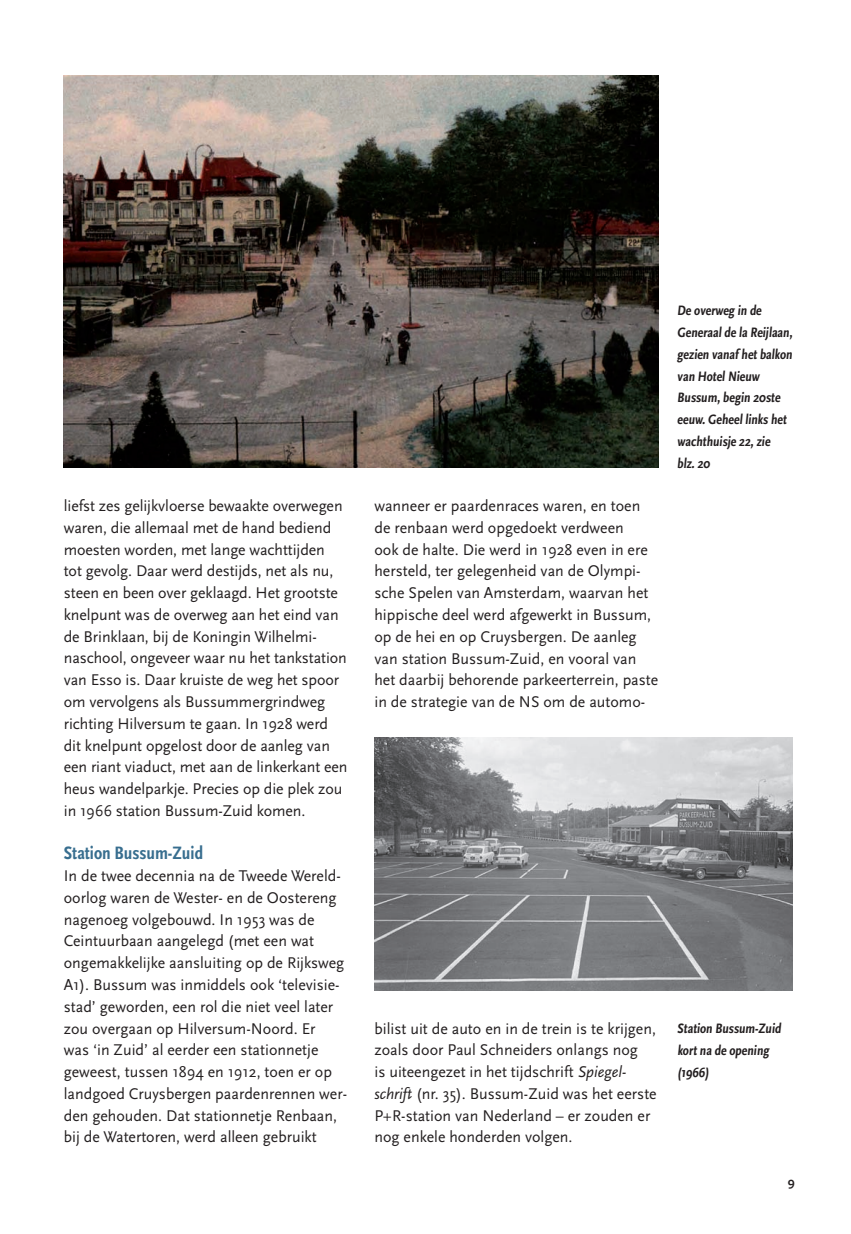
<style>
.page{position:relative;width:851px;height:1234px;background:#fff}
.page>*{position:absolute;margin:0;border:0;box-sizing:border-box;transform-origin:0 0}
.t1{font:700 condensed 18.75px "Scala Sans Pro";color:#386e8f}
.t2{font:16.2px/21.8px "Scala Sans Pro";color:#231f20}
.t3{font:700 condensed 14.25px/21.8px "Scala Sans Pro";color:#231f20}
.t4{font:700 12.75px "Scala Sans Pro";color:#231f20}
.s1{font-style:italic}
</style>
<div class="page">
<img style="left:64px;top:75px;width:594px;height:392px">
<img style="left:374px;top:737px;width:418px;height:253px">
<p class="t2" style="left:64px;top:495px;width:285px">liefst zes gelijkvloerse bewaakte overwegen waren, die allemaal met de hand bediend moesten worden, met lange wachttijden<br>tot gevolg. Daar werd destijds, net als nu, steen en been over geklaagd. Het grootste knelpunt was de overweg aan het eind van de Brinklaan, bij de Koningin Wilhelmi&shy;naschool, ongeveer waar nu het tankstation van Esso is. Daar kruiste de weg het spoor om vervolgens als Bussummergrindweg richting Hilversum te gaan. In 1928 werd dit knelpunt opgelost door de aanleg van een riant viaduct, met aan de linkerkant een heus wandelparkje. Precies op die plek zou in 1966 station Bussum-Zuid komen.</p>
<p class="t1" style="left:64px;top:842px;width:141px">Station Bussum-Zuid</p>
<p class="t2" style="left:64px;top:864px;width:285px">In de twee decennia na de Tweede Wereld&shy;oorlog waren de Wester- en de Oostereng nagenoeg volgebouwd. In 1953 was de Ceintuurbaan aangelegd (met een wat ongemakkelijke aansluiting op de Rijksweg A1). Bussum was inmiddels ook ‘televisie&shy;stad’ geworden, een rol die niet veel later zou overgaan op Hilversum-Noord. Er<br>was ‘in Zuid’ al eerder een stationnetje geweest, tussen 1894 en 1912, toen er op landgoed Cruysbergen paardenrennen wer&shy;den gehouden. Dat stationnetje Renbaan, bij de Watertoren, werd alleen gebruikt</p>
<p class="t2" style="left:374px;top:495px;width:285px">wanneer er paardenraces waren, en toen de renbaan werd opgedoekt verdween<br>ook de halte. Die werd in 1928 even in ere hersteld, ter gelegenheid van de Olympi&shy;sche Spelen van Amsterdam, waarvan het hippische deel werd afgewerkt in Bussum, op de hei en op Cruysbergen. De aanleg van station Bussum-Zuid, en vooral van het daarbij behorende parkeerterrein, paste in de strategie van de NS om de automo-</p>
<p class="t3" style="left:677px;top:300px;width:118px">De overweg in de<br>Generaal de la Reijlaan, gezien vanaf het balkon van Hotel Nieuw<br>Bussum, begin 20ste eeuw. Geheel links het wachthuisje 22, zie blz. 20</p>
<p class="t2" style="left:374px;top:1017px;width:284px">bilist uit de auto en in de trein is te krijgen, zoals door Paul Schneiders onlangs nog<br>is uiteengezet in het tijdschrift <span class="s1">Spiegel&shy;schrift</span> (nr. 35). Bussum-Zuid was het eerste P+R-station van Nederland – er zouden er nog enkele honderden volgen.</p>
<p class="t3" style="left:677px;top:1017px;width:107px">Station Bussum-Zuid kort na de opening (1966)</p>
<p class="t4" style="left:787px;top:1174px;width:8px">9</p>
</div>
